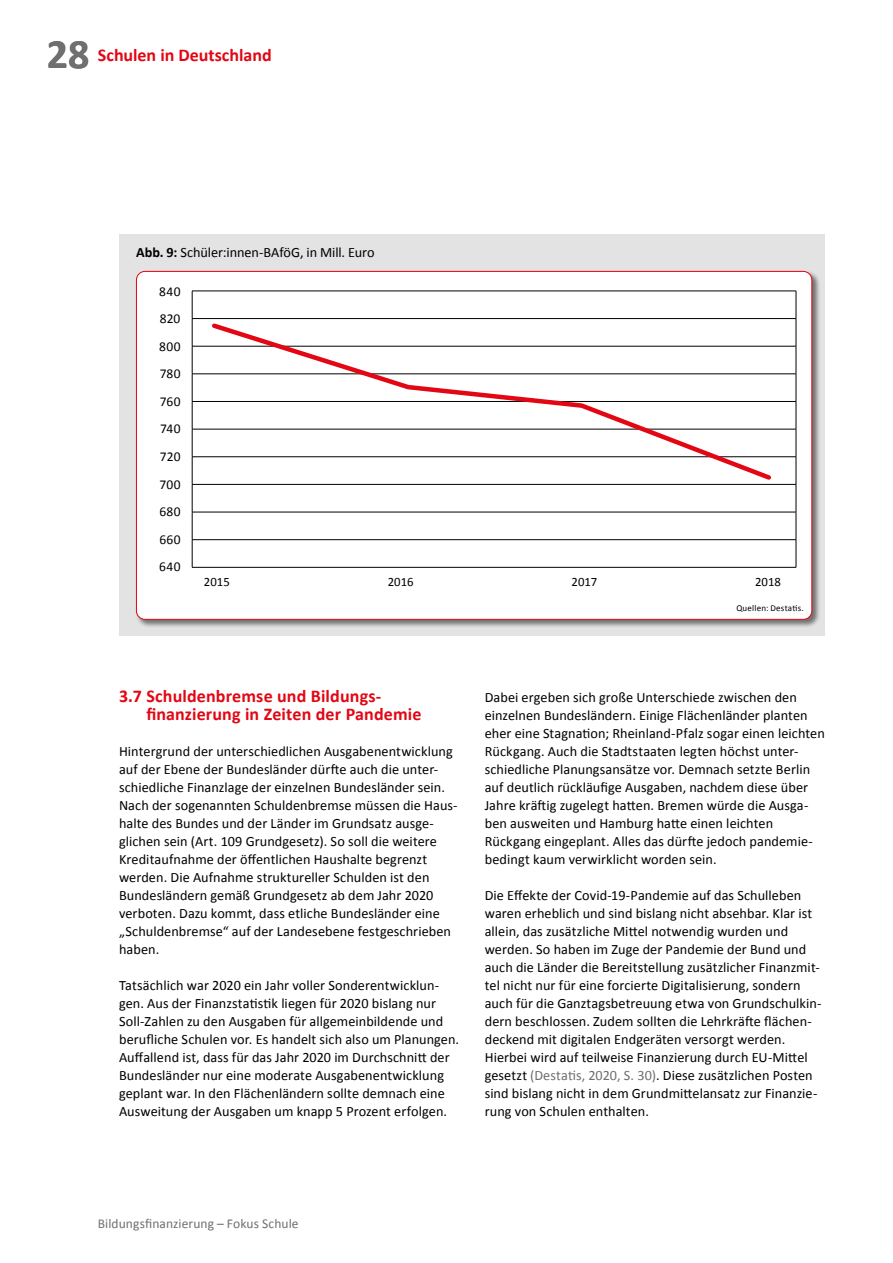
<style>
.page{position:relative;width:893px;height:1263px;background:#fff}
.page>*{position:absolute;margin:0;border:0;box-sizing:border-box;transform-origin:0 0}
.t1{font:700 42px "Calibri";color:#706f6f}
.t2{font:700 18px/18px "Calibri";letter-spacing:.005em;color:#e30613}
.t3{font:14.25px/18px "Calibri";letter-spacing:.005em;color:#000}
.t4{font:13.5px/27.6px "Calibri";letter-spacing:.02em;color:#000;text-align:justify}
.t5{font:13.5px "Calibri";letter-spacing:.005em;color:#706f6f}
.t6{font:12.75px "Calibri";color:#000}
.t7{font:9px "Calibri";letter-spacing:.02em;color:#000}
.s1{font-weight:700}
.s2{color:#706f6f}
</style>
<div class="page">
<div style="left:119px;top:234px;width:706px;height:402px;background:#e3e3e3"></div>
<div style="left:136px;top:271px;width:685px;height:358px;background:#000;opacity:.5"></div>
<div style="left:136px;top:271px;width:676px;height:348px;background:#fff;border-radius:9px"></div>
<hr style="left:192px;top:291px;width:604px;height:1px;background:#000">
<hr style="left:192px;top:318px;width:604px;height:1px;background:#000">
<hr style="left:192px;top:346px;width:604px;height:1px;background:#000">
<hr style="left:192px;top:374px;width:604px;height:1px;background:#000">
<hr style="left:192px;top:401px;width:604px;height:1px;background:#000">
<hr style="left:192px;top:429px;width:604px;height:1px;background:#000">
<hr style="left:192px;top:456px;width:604px;height:1px;background:#000">
<hr style="left:192px;top:484px;width:604px;height:1px;background:#000">
<hr style="left:192px;top:512px;width:604px;height:1px;background:#000">
<hr style="left:192px;top:539px;width:604px;height:1px;background:#000">
<svg style="left:192px;top:291px;width:1px;height:276px"></svg>
<svg style="left:796px;top:291px;width:1px;height:276px"></svg>
<hr style="left:192px;top:567px;width:604px;height:1px;background:#000">
<svg style="left:209px;top:323px;width:566px;height:157px"></svg>
<h1 class="t1" style="left:47px;top:27px;width:44px">28</h1>
<p class="t2" style="left:98px;top:46px;width:175px">Schulen in Deutschland</p>
<p class="t3" style="left:136px;top:244px;width:240px"><span class="s1">Abb. 9:</span> Schüler:innen-BAföG, in Mill. Euro</p>
<p class="t4" style="left:159px;top:277px;width:23px">840<br>820<br>800<br>780<br>760<br>740<br>720<br>700<br>680<br>660<br>640</p>
<p class="t6" style="left:204px;top:574px;width:27px">2015</p>
<p class="t6" style="left:388px;top:574px;width:27px">2016</p>
<p class="t6" style="left:572px;top:574px;width:27px">2017</p>
<p class="t6" style="left:755px;top:574px;width:27px">2018</p>
<p class="t7" style="left:736px;top:602px;width:69px">Quellen: Destatis.</p>
<p class="t2" style="left:146px;top:687px;width:277px;text-indent:-27px">3.7 Schuldenbremse und Bildungs-- finanzierung in Zeiten der Pandemie</p>
<p class="t3" style="left:119px;top:742px;width:339px">Hintergrund der unterschiedlichen Ausgabenentwicklung auf der Ebene der Bundesländer dürfte auch die unter&shy;schiedliche Finanzlage der einzelnen Bundesländer sein.<br>Nach der sogenannten Schuldenbremse müssen die Haus&shy;halte des Bundes und der Länder im Grundsatz ausge&shy;glichen sein (Art. 109 Grundgesetz). So soll die weitere Kreditaufnahme der öffentlichen Haushalte begrenzt werden. Die Aufnahme struktureller Schulden ist den Bundesländern gemäß Grundgesetz ab dem Jahr 2020 verboten. Dazu kommt, dass etliche Bundesländer eine „Schuldenbremse“ auf der Landesebene festgeschrieben haben.</p>
<p class="t3" style="left:119px;top:976px;width:342px">Tatsächlich war 2020 ein Jahr voller Sonderentwicklun&shy;gen. Aus der Finanzstatistik liegen für 2020 bislang nur Soll-Zahlen zu den Ausgaben für allgemeinbildende und berufliche Schulen vor. Es handelt sich also um Planungen.<br>Auffallend ist, dass für das Jahr 2020 im Durchschnitt der Bundesländer nur eine moderate Ausgabenentwicklung geplant war. In den Flächenländern sollte demnach eine Ausweitung der Ausgaben um knapp 5 Prozent erfolgen.</p>
<p class="t3" style="left:485px;top:688px;width:342px">Dabei ergeben sich große Unterschiede zwischen den einzelnen Bundesländern. Einige Flächenländer planten eher eine Stagnation; Rheinland-Pfalz sogar einen leichten Rückgang. Auch die Stadtstaaten legten höchst unter&shy;schiedliche Planungsansätze vor. Demnach setzte Berlin auf deutlich rückläufige Ausgaben, nachdem diese über Jahre kräftig zugelegt hatten. Bremen würde die Ausga&shy;ben ausweiten und Hamburg hatte einen leichten Rückgang eingeplant. Alles das dürfte jedoch pandemie&shy;bedingt kaum verwirklicht worden sein.</p>
<p class="t3" style="left:485px;top:886px;width:338px">Die Effekte der Covid-19-Pandemie auf das Schulleben waren erheblich und sind bislang nicht absehbar. Klar ist allein, das zusätzliche Mittel notwendig wurden und werden. So haben im Zuge der Pandemie der Bund und auch die Länder die Bereitstellung zusätzlicher Finanzmit&shy;tel nicht nur für eine forcierte Digitalisierung, sondern auch für die Ganztagsbetreuung etwa von Grundschulkin&shy;dern beschlossen. Zudem sollten die Lehrkräfte flächen&shy;deckend mit digitalen Endgeräten versorgt werden.<br>Hierbei wird auf teilweise Finanzierung durch EU-Mittel gesetzt <span class="s2">(Destatis, 2020, S. 30)</span>. Diese zusätzlichen Posten sind bislang nicht in dem Grundmittelansatz zur Finanzie&shy;rung von Schulen enthalten.</p>
<p class="t5" style="left:98px;top:1215px;width:202px">Bildungsfinanzierung – Fokus Schule</p>
</div>
